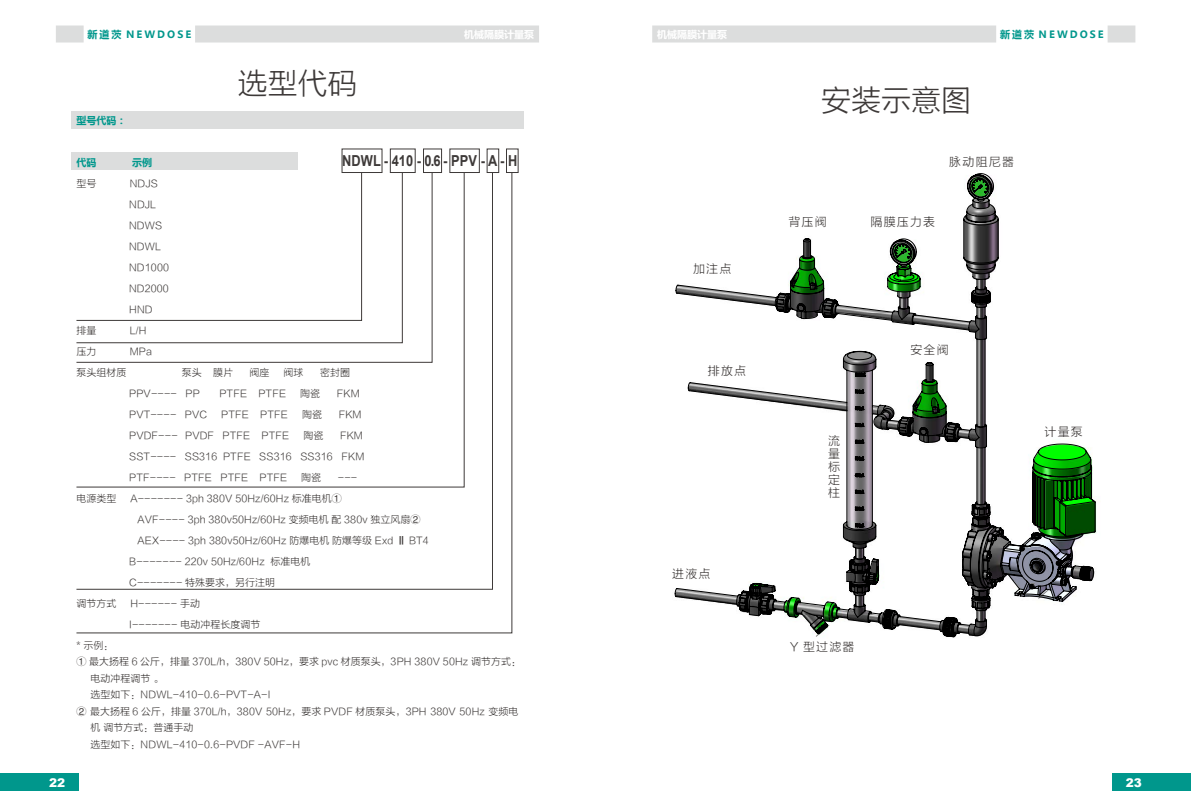
<style>
.page{position:relative;width:1191px;height:808px;background:#fff}
.page>*{position:absolute;margin:0;border:0;box-sizing:border-box;transform-origin:0 0}
.t1{font:30px "FZLTXHK";color:#3e3a39}
.t2{font:700 15.2px "Arial";letter-spacing:.005em;color:#3e3a39;scale:.85 1}
.t3{font:12px/13.2px "FZLTXHK";letter-spacing:.1em;color:#3e3a39;text-align:justify}
.t4{font:900 12px "Arial";color:#fff}
.t5{font:10px/21px "FZLTXHK";color:#3e3a39}
.t6{font:700 10px "Microsoft Ya Hei";letter-spacing:.2em;color:#00978c}
.t7{font:700 10px "Microsoft Ya Hei";color:#fff}
</style>
<div class="page">
<div style="left:0;top:774px;width:79px;height:17px;background:#00978c"></div>
<div style="left:1112px;top:774px;width:79px;height:17px;background:#00978c"></div>
<svg style="left:56px;top:26px;width:28px;height:17px"></svg>
<svg style="left:1107px;top:26px;width:28px;height:17px"></svg>
<div style="left:195px;top:26px;width:344px;height:17px;background:#dcdddd"></div>
<div style="left:652px;top:26px;width:344px;height:17px;background:#dcdddd"></div>
<svg style="left:76px;top:172px;width:437px;height:462px"></svg>
<div style="left:341px;top:149px;width:41px;height:24px;border:1px solid #3e3a39"></div>
<div style="left:390px;top:149px;width:25px;height:24px;border:1px solid #3e3a39"></div>
<div style="left:423px;top:149px;width:19px;height:24px;border:1px solid #3e3a39"></div>
<div style="left:449px;top:149px;width:31px;height:24px;border:1px solid #3e3a39"></div>
<div style="left:487px;top:149px;width:12px;height:24px;border:1px solid #3e3a39"></div>
<div style="left:506px;top:149px;width:12px;height:24px;border:1px solid #3e3a39"></div>
<div style="left:71px;top:112px;width:453px;height:17px;background:#dcdddd"></div>
<div style="left:71px;top:153px;width:227px;height:17px;background:#dcdddd"></div>
<svg style="left:675px;top:173px;width:420px;height:464px"></svg>
<p class="t6" style="left:88px;top:27px;width:105px">新道茨 NEWDOSE</p>
<p class="t7" style="left:464px;top:27px;width:71px">机械隔膜计量泵</p>
<p class="t7" style="left:657px;top:27px;width:71px">机械隔膜计量泵</p>
<p class="t6" style="left:1000px;top:27px;width:105px">新道茨 NEWDOSE</p>
<h1 class="t1" style="left:238px;top:68px;width:122px">选型代码</h1>
<p class="t6" style="left:76px;top:113px;width:51px">型号代码：</p>
<p class="t6" style="left:76px;top:155px;width:21px">代码</p>
<p class="t6" style="left:132px;top:155px;width:21px">示例</p>
<p class="t5" style="left:76px;top:173px;width:21px">型号</p>
<p class="t5" style="left:129px;top:173px;width:42px">NDJS<br>NDJL<br>NDWS<br>NDWL<br>ND1000<br>ND2000<br>HND</p>
<p class="t5" style="left:76px;top:320px;width:21px">排量</p>
<p class="t5" style="left:130px;top:320px;width:18px">L/H</p>
<p class="t5" style="left:76px;top:341px;width:21px">压力</p>
<p class="t5" style="left:130px;top:341px;width:24px">MPa</p>
<p class="t5" style="left:76px;top:362px;width:51px">泵头组材质</p>
<p class="t5" style="left:182px;top:362px;width:53px">泵头 膜片</p>
<p class="t5" style="left:250px;top:362px;width:21px">阀座</p>
<p class="t5" style="left:283px;top:362px;width:21px">阀球</p>
<p class="t5" style="left:320px;top:362px;width:32px">密封圈</p>
<p class="t5" style="left:129px;top:383px;width:72px">PPV---- PP</p>
<p class="t5" style="left:219px;top:383px;width:68px">PTFE PTFE</p>
<p class="t5" style="left:300px;top:383px;width:21px">陶瓷</p>
<p class="t5" style="left:337px;top:383px;width:25px">FKM</p>
<p class="t5" style="left:129px;top:404px;width:80px">PVT---- PVC</p>
<p class="t5" style="left:221px;top:404px;width:68px">PTFE PTFE</p>
<p class="t5" style="left:302px;top:404px;width:21px">陶瓷</p>
<p class="t5" style="left:339px;top:404px;width:25px">FKM</p>
<p class="t5" style="left:129px;top:425px;width:162px">PVDF--- PVDF PTFE PTFE</p>
<p class="t5" style="left:303px;top:425px;width:21px">陶瓷</p>
<h1 class="t1" style="left:821px;top:84px;width:151px">安装示意图</h1>
<h2 class="t2" style="left:342px;top:150px;width:207px">NDWL - 410 - 0.6 - PPV - A - H</h2>
<p class="t3" style="left:949px;top:156px;width:66px">脉动阻尼器</p>
<p class="t3" style="left:788px;top:216px;width:40px">背压阀</p>
<p class="t3" style="left:870px;top:216px;width:66px">隔膜压力表</p>
<p class="t3" style="left:693px;top:262px;width:40px">加注点</p>
<p class="t3" style="left:910px;top:343px;width:40px">安全阀</p>
<p class="t3" style="left:708px;top:364px;width:40px">排放点</p>
<p class="t3" style="left:1044px;top:425px;width:40px">计量泵</p>
<p class="t5" style="left:129px;top:425px;width:237px;text-indent:211px">FKM<br>SST---- SS316 PTFE SS316 SS316 FKM<br>PTF---- PTFE PTFE PTFE</p>
<p class="t3" style="left:828px;top:434px;width:13px">流量标定柱</p>
<p class="t5" style="left:301px;top:467px;width:21px">陶瓷</p>
<p class="t5" style="left:338px;top:467px;width:21px">---</p>
<p class="t5" style="left:76px;top:488px;width:41px">电源类型</p>
<p class="t5" style="left:130px;top:488px;width:213px">A------- 3ph 380V 50Hz/60Hz 标准电机①</p>
<p class="t5" style="left:137px;top:509px;width:284px">AVF---- 3ph 380v50Hz/60Hz 变频电机 配 380v 独立风扇②</p>
<p class="t5" style="left:137px;top:530px;width:293px">AEX---- 3ph 380v50Hz/60Hz 防爆电机 防爆等级 Exd Ⅱ BT4</p>
<p class="t5" style="left:129px;top:551px;width:183px">B------- 220v 50Hz/60Hz 标准电机</p>
<p class="t5" style="left:129px;top:572px;width:148px">C------- 特殊要求，另行注明</p>
<p class="t5" style="left:76px;top:593px;width:41px">调节方式</p>
<p class="t5" style="left:129px;top:593px;width:133px">H------ 手动<br>I------- 电动冲程长度调节</p>
<p class="t5" style="left:76px;top:635px;width:38px">* 示例：</p>
<p class="t5" style="left:76px;top:651px;width:446px">① 最大扬程 6 公斤，排量 370L/h，380V 50Hz，要求 pvc 材质泵头，3PH 380V 50Hz 调节方式：</p>
<p class="t5" style="left:91px;top:668px;width:74px">电动冲程调节 。</p>
<p class="t5" style="left:91px;top:684px;width:181px">选型如下：NDWL-410-0.6-PVT-A-I</p>
<p class="t5" style="left:76px;top:701px;width:443px">② 最大扬程 6 公斤，排量 370L/h，380V 50Hz，要求 PVDF 材质泵头，3PH 380V 50Hz 变频电</p>
<p class="t5" style="left:91px;top:717px;width:104px">机 调节方式：普通手动</p>
<p class="t5" style="left:91px;top:734px;width:211px">选型如下：NDWL-410-0.6-PVDF -AVF-H</p>
<p class="t3" style="left:672px;top:567px;width:40px">进液点</p>
<p class="t3" style="left:790px;top:640px;width:66px">Y 型过滤器</p>
<p class="t4" style="left:49px;top:774px;width:18px">22</p>
<p class="t4" style="left:1125px;top:774px;width:18px">23</p>
</div>
